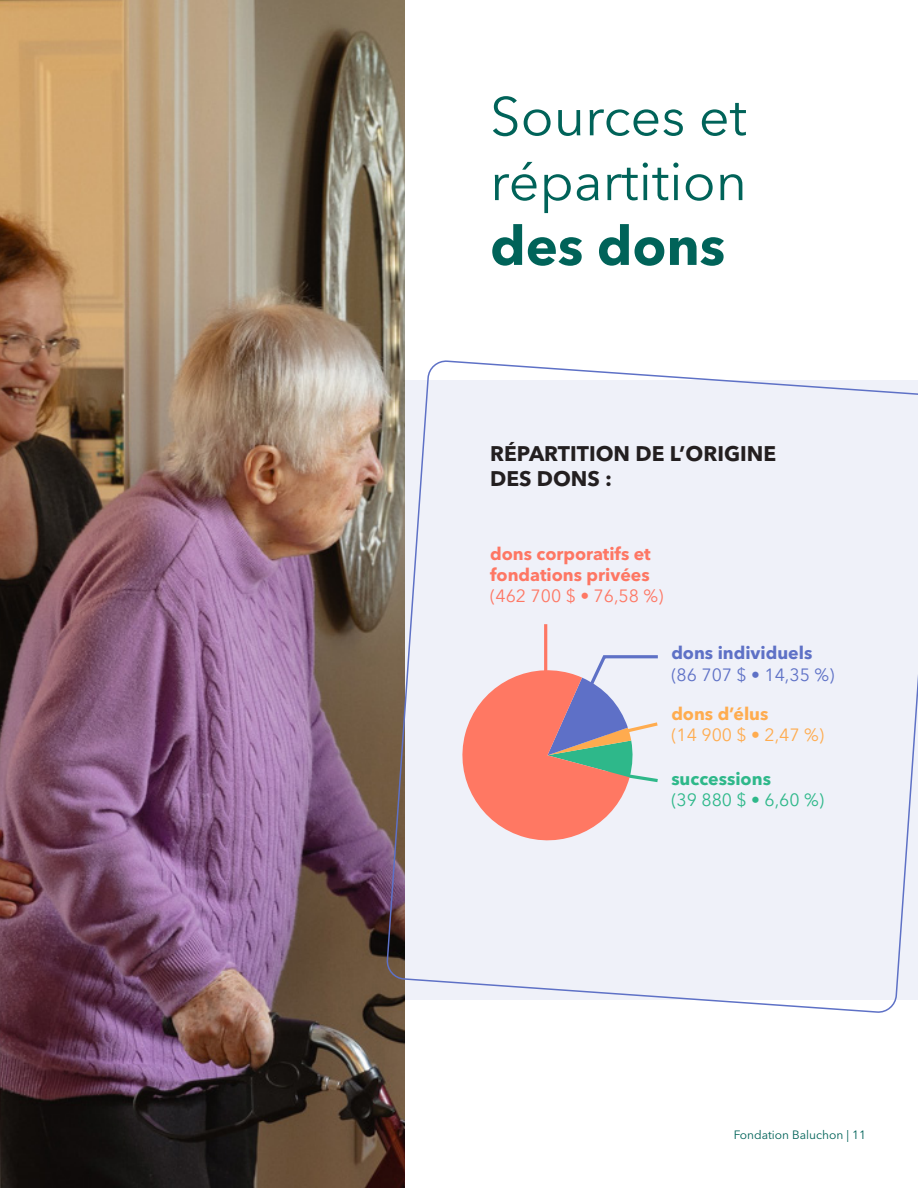
<style>
.page{position:relative;width:918px;height:1188px;background:#fff}
.page>*{position:absolute;margin:0;border:0;box-sizing:border-box;transform-origin:0 0}
.titre1{font:54px/64.8px "Avenir Next LT Pro";color:#006359;text-align:justify}
.titre2{font:700 21px/25.2px "Avenir Next LT Pro";color:#231f20}
.t1{font:700 17.7px/21.1px "Avenir Next LT Pro";color:#fe7764}
.t2{font:700 17.7px "Avenir Next LT Pro";color:#5e71c6}
.t3{font:17.7px "Avenir Next LT Pro";color:#5e71c6}
.t4{font:17.7px "Avenir Next LT Pro";color:#ffac4f}
.t5{font:17.7px "Avenir Next LT Pro";color:#2eb88a}
.t6{font:700 17.7px "Avenir Next LT Pro";color:#2eb88a}
.t7{font:700 17.7px "Avenir Next LT Pro";color:#ffac4f}
.t8{font:12px "Avenir Next LT Pro";color:#006359}
.s1{font-weight:700}
.s2{font-weight:400}
</style>
<div class="page">
<img style="left:0;top:0;width:405px;height:1188px">
<svg style="left:385px;top:360px;width:533px;height:654px"></svg>
<p class="titre1" style="left:490px;top:84px;width:258px">Sources et répartition <span class="s1">des dons</span></p>
<p class="titre2" style="left:490px;top:440px;width:288px">RÉPARTITION DE L’ORIGINE<br>DES DONS :</p>
<p class="t1" style="left:490px;top:543px;width:175px">dons corporatifs et fondations privées <span class="s2">(462 700 $ • 76,58 %)</span></p>
<p class="t2" style="left:671px;top:642px;width:143px">dons individuels</p>
<p class="t3" style="left:671px;top:664px;width:165px">(86 707 $ • 14,35 %)</p>
<p class="t7" style="left:671px;top:703px;width:99px">dons d’élus</p>
<p class="t4" style="left:671px;top:724px;width:154px">(14 900 $ • 2,47 %)</p>
<p class="t6" style="left:671px;top:768px;width:101px">successions</p>
<p class="t5" style="left:671px;top:789px;width:154px">(39 880 $ • 6,60 %)</p>
<p class="t8" style="left:734px;top:1127px;width:134px">Fondation Baluchon | 11</p>
</div>
